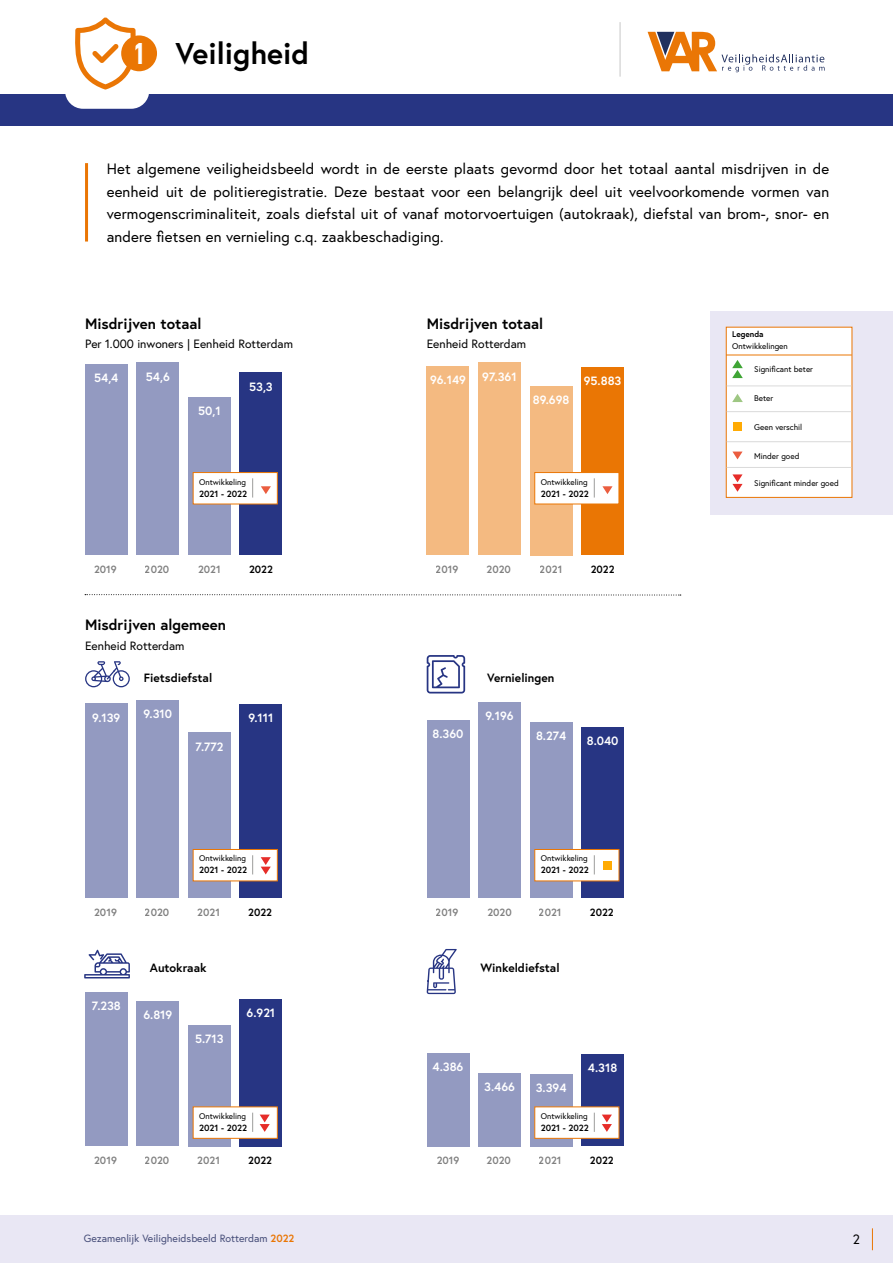
<style>
.page{position:relative;width:893px;height:1263px;background:#fff}
.page>*{position:absolute;margin:0;border:0;box-sizing:border-box;transform-origin:0 0}
.t1{font:700 30px "Europa";color:#000}
.t2{font:700 30px "Europa";color:#fff}
.t3{font:15px/22.5px "Europa";letter-spacing:.01em;color:#000;text-align:justify}
.t4{font:700 15px "Europa";color:#000}
.t5{font:13.5px "Europa";color:#000}
.t6{font:700 12px "Europa";color:#fff}
.t7{font:12px "Europa";color:#000}
.t8{font:700 12px "Europa";color:#000}
.t9{font:700 10.5px "Europa";color:#000}
.t10{font:10.5px "Europa";color:#474e79}
.t11{font:700 9px "Europa";color:#000}
.t12{font:8.25px "Europa";color:#000}
.t13{font:700 8.25px "Europa";color:#000}
.s1{font-weight:700;color:#ea7604}
</style>
<div class="page">
<div style="left:0;top:1215px;width:893px;height:48px;background:#e9e7f4"></div>
<svg style="left:872px;top:1228px;width:1px;height:22px"></svg>
<div style="left:710px;top:311px;width:183px;height:203px;background:#e9e7f4"></div>
<div style="left:0;top:94px;width:893px;height:31px;background:#273583"></div>
<hr style="left:85px;top:163px;width:3px;height:79px;background:#ea7604">
<hr style="left:619px;top:22px;width:2px;height:55px;background:#dadada">
<div style="left:65px;top:25px;width:84px;height:84px;background:#fff;border-radius:18px"></div>
<div style="left:478px;top:363px;width:43px;height:192px;background:#f4ba81"></div>
<div style="left:427px;top:366px;width:42px;height:189px;background:#f4ba81"></div>
<div style="left:137px;top:363px;width:42px;height:192px;background:#939ac1"></div>
<div style="left:85px;top:364px;width:43px;height:191px;background:#939ac1"></div>
<div style="left:530px;top:386px;width:42px;height:169px;background:#f4ba81"></div>
<div style="left:188px;top:397px;width:43px;height:158px;background:#939ac1"></div>
<div style="left:581px;top:367px;width:43px;height:188px;background:#ea7604"></div>
<div style="left:240px;top:373px;width:42px;height:182px;background:#273583"></div>
<svg style="left:648px;top:32px;width:177px;height:40px"></svg>
<div style="left:726px;top:327px;width:126px;height:171px;background:#fff"></div>
<svg style="left:732px;top:360px;width:11px;height:18px"></svg>
<svg style="left:732px;top:394px;width:11px;height:8px"></svg>
<svg style="left:732px;top:474px;width:10px;height:18px"></svg>
<svg style="left:733px;top:452px;width:10px;height:7px"></svg>
<div style="left:535px;top:472px;width:84px;height:32px;background:#fff;border:1px solid #ea7604"></div>
<svg style="left:594px;top:478px;width:1px;height:19px"></svg>
<svg style="left:602px;top:486px;width:10px;height:8px"></svg>
<div style="left:193px;top:472px;width:85px;height:32px;background:#fff;border:1px solid #ea7604"></div>
<svg style="left:252px;top:478px;width:1px;height:19px"></svg>
<svg style="left:261px;top:486px;width:10px;height:8px"></svg>
<hr style="left:726px;top:355px;width:126px;height:1px;background:#ea7604">
<hr style="left:727px;top:386px;width:124px;height:1px;background:#dadada">
<hr style="left:727px;top:441px;width:124px;height:1px;background:#dadada">
<hr style="left:727px;top:411px;width:124px;height:1px;background:#dadada">
<hr style="left:727px;top:467px;width:124px;height:1px;background:#dadada">
<div style="left:733px;top:422px;width:9px;height:9px;background:#ffab04"></div>
<div style="left:121px;top:35px;width:36px;height:36px;background:#ea7604;border-radius:50%"></div>
<svg style="left:75px;top:17px;width:61px;height:73px"></svg>
<svg style="left:85px;top:661px;width:45px;height:26px"></svg>
<div style="left:137px;top:700px;width:42px;height:198px;background:#939ac1"></div>
<div style="left:85px;top:704px;width:43px;height:194px;background:#939ac1"></div>
<div style="left:188px;top:733px;width:43px;height:165px;background:#939ac1"></div>
<div style="left:240px;top:704px;width:42px;height:194px;background:#273583"></div>
<div style="left:193px;top:849px;width:85px;height:32px;background:#fff;border:1px solid #ea7604"></div>
<svg style="left:252px;top:855px;width:1px;height:19px"></svg>
<svg style="left:261px;top:857px;width:10px;height:17px"></svg>
<svg style="left:84px;top:950px;width:46px;height:28px"></svg>
<div style="left:137px;top:1001px;width:42px;height:145px;background:#939ac1"></div>
<div style="left:85px;top:992px;width:43px;height:154px;background:#939ac1"></div>
<div style="left:188px;top:1025px;width:43px;height:121px;background:#939ac1"></div>
<div style="left:240px;top:999px;width:42px;height:147px;background:#273583"></div>
<div style="left:193px;top:1107px;width:85px;height:31px;background:#fff"></div>
<svg style="left:252px;top:1113px;width:1px;height:19px"></svg>
<svg style="left:260px;top:1114px;width:10px;height:18px"></svg>
<div style="left:478px;top:1073px;width:43px;height:73px;background:#939ac1"></div>
<div style="left:530px;top:1074px;width:42px;height:72px;background:#939ac1"></div>
<div style="left:581px;top:1054px;width:43px;height:92px;background:#273583"></div>
<svg style="left:427px;top:949px;width:30px;height:45px"></svg>
<div style="left:427px;top:1053px;width:42px;height:93px;background:#939ac1"></div>
<div style="left:535px;top:1107px;width:84px;height:31px;background:#fff"></div>
<svg style="left:594px;top:1113px;width:1px;height:19px"></svg>
<svg style="left:602px;top:1114px;width:10px;height:18px"></svg>
<div style="left:478px;top:702px;width:43px;height:196px;background:#939ac1"></div>
<div style="left:427px;top:720px;width:42px;height:178px;background:#939ac1"></div>
<div style="left:530px;top:722px;width:42px;height:176px;background:#939ac1"></div>
<div style="left:581px;top:727px;width:43px;height:171px;background:#273583"></div>
<div style="left:535px;top:849px;width:84px;height:32px;background:#fff;border:1px solid #ea7604"></div>
<svg style="left:594px;top:855px;width:1px;height:19px"></svg>
<svg style="left:427px;top:655px;width:38px;height:38px"></svg>
<div style="left:603px;top:861px;width:8px;height:9px;background:#ffab04"></div>
<svg style="left:85px;top:594px;width:596px;height:2px"></svg>
<h1 class="t2" style="left:132px;top:33px;width:15px">1</h1>
<h1 class="t1" style="left:176px;top:33px;width:135px">Veiligheid</h1>
<p class="t3" style="left:107px;top:157px;width:724px">Het algemene veiligheidsbeeld wordt in de eerste plaats gevormd door het totaal aantal misdrijven in de eenheid uit de politieregistratie. Deze bestaat voor een belangrijk deel uit veelvoorkomende vormen van vermogenscriminaliteit, zoals diefstal uit of vanaf motorvoertuigen (autokraak), diefstal van brom-, snor- en andere fietsen en vernieling c.q. zaakbeschadiging.</p>
<p class="t4" style="left:85px;top:313px;width:118px">Misdrijven totaal</p>
<p class="t7" style="left:85px;top:336px;width:209px">Per 1.000 inwoners | Eenheid Rotterdam</p>
<p class="t6" style="left:94px;top:370px;width:26px">54,4</p>
<p class="t6" style="left:146px;top:368px;width:25px">54,6</p>
<p class="t6" style="left:198px;top:403px;width:24px">50,1</p>
<p class="t6" style="left:249px;top:378px;width:25px">53,3</p>
<p class="t4" style="left:427px;top:313px;width:118px">Misdrijven totaal</p>
<p class="t7" style="left:427px;top:336px;width:101px">Eenheid Rotterdam</p>
<p class="t6" style="left:430px;top:372px;width:37px">96.149</p>
<p class="t6" style="left:482px;top:368px;width:36px">97.361</p>
<p class="t6" style="left:533px;top:391px;width:38px">89.698</p>
<p class="t6" style="left:584px;top:373px;width:39px">95.883</p>
<p class="t13" style="left:732px;top:329px;width:33px">Legenda</p>
<p class="t12" style="left:732px;top:341px;width:57px">Ontwikkelingen</p>
<p class="t12" style="left:754px;top:364px;width:60px">Significant beter</p>
<p class="t12" style="left:754px;top:393px;width:21px">Beter</p>
<p class="t12" style="left:754px;top:421px;width:50px">Geen verschil</p>
<p class="t12" style="left:754px;top:451px;width:47px">Minder goed</p>
<p class="t12" style="left:199px;top:476px;width:49px">Ontwikkeling</p>
<p class="t11" style="left:199px;top:487px;width:50px">2021 - 2022</p>
<p class="t12" style="left:541px;top:476px;width:49px">Ontwikkeling</p>
<p class="t12" style="left:754px;top:478px;width:86px">Significant minder goed</p>
<p class="t11" style="left:541px;top:487px;width:50px">2021 - 2022</p>
<p class="t9" style="left:94px;top:562px;width:24px">2019</p>
<p class="t9" style="left:145px;top:562px;width:26px">2020</p>
<p class="t9" style="left:198px;top:562px;width:24px">2021</p>
<p class="t9" style="left:249px;top:562px;width:25px">2022</p>
<p class="t9" style="left:436px;top:562px;width:24px">2019</p>
<p class="t9" style="left:486px;top:562px;width:26px">2020</p>
<p class="t9" style="left:540px;top:562px;width:24px">2021</p>
<p class="t9" style="left:591px;top:562px;width:25px">2022</p>
<p class="t4" style="left:85px;top:614px;width:142px">Misdrijven algemeen</p>
<p class="t7" style="left:85px;top:638px;width:101px">Eenheid Rotterdam</p>
<p class="t8" style="left:144px;top:669px;width:70px">Fietsdiefstal</p>
<p class="t6" style="left:92px;top:709px;width:30px">9.139</p>
<p class="t6" style="left:144px;top:705px;width:30px">9.310</p>
<p class="t6" style="left:195px;top:738px;width:29px">7.772</p>
<p class="t6" style="left:248px;top:710px;width:27px">9.111</p>
<p class="t12" style="left:199px;top:853px;width:49px">Ontwikkeling</p>
<p class="t11" style="left:199px;top:864px;width:50px">2021 - 2022</p>
<p class="t9" style="left:94px;top:905px;width:24px">2019</p>
<p class="t9" style="left:145px;top:905px;width:26px">2020</p>
<p class="t9" style="left:197px;top:905px;width:24px">2021</p>
<p class="t9" style="left:248px;top:905px;width:25px">2022</p>
<p class="t6" style="left:92px;top:998px;width:31px">7.238</p>
<p class="t8" style="left:150px;top:959px;width:58px">Autokraak</p>
<p class="t6" style="left:143px;top:1007px;width:30px">6.819</p>
<p class="t6" style="left:195px;top:1030px;width:30px">5.713</p>
<p class="t6" style="left:247px;top:1005px;width:30px">6.921</p>
<p class="t12" style="left:199px;top:1111px;width:49px">Ontwikkeling</p>
<p class="t11" style="left:199px;top:1121px;width:50px">2021 - 2022</p>
<p class="t9" style="left:94px;top:1153px;width:24px">2019</p>
<p class="t9" style="left:145px;top:1153px;width:26px">2020</p>
<p class="t9" style="left:197px;top:1153px;width:24px">2021</p>
<p class="t9" style="left:248px;top:1153px;width:25px">2022</p>
<p class="t8" style="left:487px;top:669px;width:69px">Vernielingen</p>
<p class="t6" style="left:485px;top:708px;width:30px">9.196</p>
<p class="t6" style="left:432px;top:726px;width:32px">8.360</p>
<p class="t6" style="left:536px;top:728px;width:32px">8.274</p>
<p class="t6" style="left:587px;top:732px;width:33px">8.040</p>
<p class="t12" style="left:541px;top:853px;width:49px">Ontwikkeling</p>
<p class="t11" style="left:541px;top:864px;width:50px">2021 - 2022</p>
<p class="t9" style="left:436px;top:905px;width:24px">2019</p>
<p class="t9" style="left:487px;top:905px;width:26px">2020</p>
<p class="t9" style="left:539px;top:905px;width:24px">2021</p>
<p class="t9" style="left:590px;top:905px;width:25px">2022</p>
<p class="t8" style="left:480px;top:959px;width:81px">Winkeldiefstal</p>
<p class="t6" style="left:433px;top:1058px;width:32px">4.386</p>
<p class="t6" style="left:484px;top:1078px;width:32px">3.466</p>
<p class="t6" style="left:536px;top:1080px;width:32px">3.394</p>
<p class="t6" style="left:588px;top:1060px;width:31px">4.318</p>
<p class="t12" style="left:541px;top:1111px;width:49px">Ontwikkeling</p>
<p class="t11" style="left:541px;top:1121px;width:50px">2021 - 2022</p>
<p class="t9" style="left:437px;top:1153px;width:24px">2019</p>
<p class="t9" style="left:539px;top:1153px;width:24px">2021</p>
<p class="t9" style="left:590px;top:1153px;width:25px">2022</p>
<p class="t9" style="left:487px;top:1153px;width:26px">2020</p>
<p class="t10" style="left:84px;top:1231px;width:212px">Gezamenlijk Veiligheidsbeeld Rotterdam <span class="s1">2022</span></p>
<p class="t5" style="left:853px;top:1230px;width:9px">2</p>
</div>
